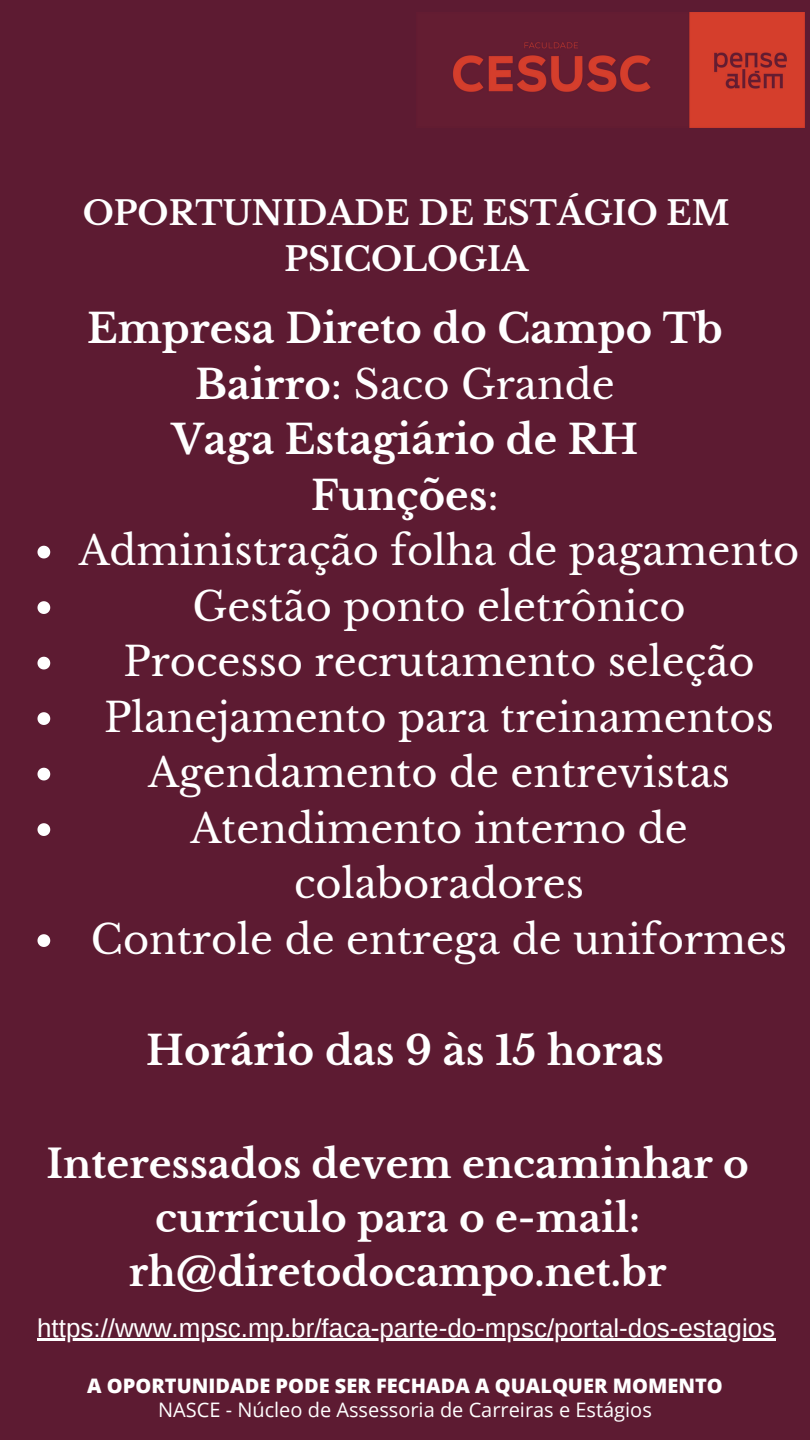
<style>
.page{position:relative;width:810px;height:1440px;background:#5d1b32}
.page>*{position:absolute;margin:0;border:0;box-sizing:border-box;transform-origin:0 0}
.t1{font:40.1px/55.5px "Libre Baskerville";color:#fff;text-align:center}
.t2{font:700 40.1px/55.5px "Libre Baskerville";color:#fff;text-align:center}
.t3{font:700 39px/54px "Libre Baskerville";color:#fff;text-align:center}
.t4{font:700 33px/45.8px "Libre Baskerville";color:#fff;text-align:center}
.t5{font:26px "Arimo";color:#fff}
.t6{font:20px "Open Sans";color:#fff}
.t7{font:800 20px "Open Sans";color:#fff}
.s1{font-weight:400}
</style>
<div class="page">
<img style="left:453px;top:12px;width:351px;height:116px">
<hr style="left:37px;top:1338px;width:738px;height:3px;background:#fff">
<svg style="left:37px;top:546px;width:13px;height:12px"></svg>
<svg style="left:37px;top:601px;width:13px;height:13px"></svg>
<svg style="left:37px;top:657px;width:13px;height:12px"></svg>
<svg style="left:37px;top:712px;width:13px;height:13px"></svg>
<svg style="left:37px;top:768px;width:13px;height:12px"></svg>
<svg style="left:37px;top:823px;width:13px;height:13px"></svg>
<svg style="left:37px;top:934px;width:13px;height:13px"></svg>
<h3 class="t4" style="left:83px;top:191px;width:648px">OPORTUNIDADE DE ESTÁGIO EM<br>PSICOLOGIA</h3>
<p class="t2" style="left:87px;top:301px;width:637px">Empresa Direto do Campo Tb<br>Bairro<span class="s1">: Saco Grande<br></span>Vaga Estagiário de RH<br>Funções<span class="s1">:</span></p>
<p class="t1" style="left:79px;top:523px;width:722px">Administração folha de pagamento</p>
<p class="t1" style="left:192px;top:579px;width:495px">Gestão ponto eletrônico</p>
<p class="t1" style="left:123px;top:634px;width:633px">Processo recrutamento seleção</p>
<h1 class="t1" style="left:104px;top:690px;width:671px">Planejamento para treinamentos</h1>
<h1 class="t1" style="left:148px;top:745px;width:584px">Agendamento de entrevistas</h1>
<h4 class="t1" style="left:190px;top:801px;width:499px">Atendimento interno de colaboradores</h4>
<h5 class="t1" style="left:91px;top:912px;width:698px">Controle de entrega de uniformes</h5>
<p class="t2" style="left:146px;top:1023px;width:519px">Horário das 9 às 15 horas</p>
<p class="t3" style="left:47px;top:1137px;width:704px">Interessados devem encaminhar o currículo para o e-mail: rh@diretodocampo.net.br</p>
<p class="t5" style="left:37px;top:1313px;width:740px">https://www.mpsc.mp.br/faca-parte-do-mpsc/portal-dos-estagios</p>
<h2 class="t7" style="left:87px;top:1372px;width:637px">A OPORTUNIDADE PODE SER FECHADA A QUALQUER MOMENTO</h2>
<p class="t6" style="left:158px;top:1396px;width:495px">NASCE - Núcleo de Assessoria de Carreiras e Estágios</p>
</div>
